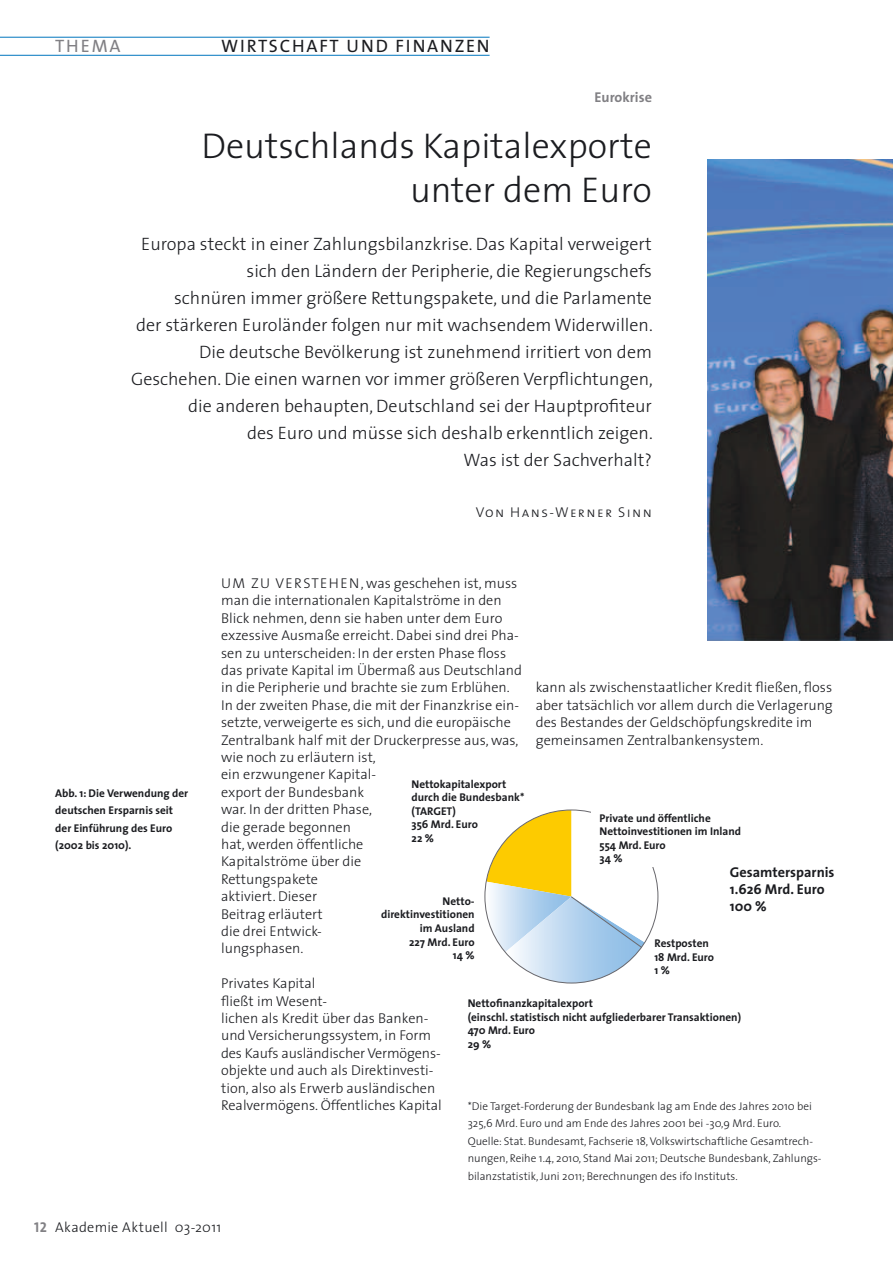
<style>
.page{position:relative;width:893px;height:1263px;background:#fff}
.page>*{position:absolute;margin:0;border:0;box-sizing:border-box;transform-origin:0 0}
.t1{font:300 36px/43.2px "The Sans";color:#1b1c20;text-align:right}
.t2{font:300 18px/27px "The Sans";color:#1b1c20;text-align:right}
.t3{font:18px "The Sans";letter-spacing:.1em;color:#1b1c20}
.t4{font:18px "The Sans";letter-spacing:.1em;color:#818084}
.t5{font:300 14.25px/17.4px "The Sans";color:#1b1c20}
.t6{font:700 14.25px/17.1px "The Sans";color:#1b1c20}
.t7{font:300 14.25px "The Sans";letter-spacing:.02em;color:#1b1c20}
.t8{font:14.25px "The Sans Light Caps";letter-spacing:.1em;color:#1b1c20}
.t9{font:700 14.25px "The Sans";color:#818084}
.t10{font:700 11.25px/13.5px "The Sans";color:#1b1c20}
.t11{font:300 11.25px/17.4px "The Sans";color:#1b1c20}
.s1{font-family:"The Sans Bold Caps";font-weight:400;color:#818084}
</style>
<div class="page">
<hr style="left:0;top:55px;width:490px;height:1px;background:#0076be">
<hr style="left:0;top:37px;width:490px;height:1px;background:#0076be">
<svg style="left:484px;top:810px;width:174px;height:174px"></svg>
<img style="left:707px;top:159px;width:186px;height:481px">
<div style="left:591px;top:805px;width:167px;height:61px;background:#fff"></div>
<p class="t4" style="left:55px;top:31px;width:67px">THEMA</p>
<p class="t3" style="left:221px;top:31px;width:270px">WIRTSCHAFT UND FINANZEN</p>
<p class="t9" style="left:594px;top:86px;width:59px">Eurokrise</p>
<h1 class="t1" style="left:201px;top:123px;width:452px">Deutschlands Kapitalexporte unter dem Euro</h1>
<p class="t2" style="left:131px;top:230px;width:523px">Europa steckt in einer Zahlungsbilanzkrise. Das Kapital verweigert sich den Ländern der Peripherie, die Regierungschefs<br>schnüren immer größere Rettungspakete, und die Parlamente<br>der stärkeren Euroländer folgen nur mit wachsendem Widerwillen.<br>Die deutsche Bevölkerung ist zunehmend irritiert von dem Geschehen. Die einen warnen vor immer größeren Verpflichtungen, die anderen behaupten, Deutschland sei der Hauptprofiteur<br>des Euro und müsse sich deshalb erkenntlich zeigen.<br>Was ist der Sachverhalt?</p>
<p class="t10" style="left:55px;top:784px;width:134px;line-height:17.4px">Abb. 1: Die Verwendung der deutschen Ersparnis seit der Einführung des Euro (2002 bis 2010).</p>
<p class="t8" style="left:476px;top:500px;width:178px">Von Hans-Werner Sinn</p>
<p class="t5" style="left:221px;top:574px;width:302px;text-indent:128px">n, was geschehen ist, muss man die internationalen Kapitalströme in den<br>Blick nehmen, denn sie haben unter dem Euro exzessive Ausmaße erreicht. Dabei sind drei Pha&shy;sen zu unterscheiden: In der ersten Phase floss das private Kapital im Übermaß aus Deutschland in die Peripherie und brachte sie zum Erblühen.<br>In der zweiten Phase, die mit der Finanzkrise ein&shy;setzte, verweigerte es sich, und die europäische<br>Zentralbank half mit der Druckerpresse aus, was, wie noch zu erläutern ist,<br>ein erzwungener Kapital-<br>export der Bundesbank<br>war. In der dritten Phase,<br>die gerade begonnen<br>hat, werden öffentliche<br>Kapitalströme über die<br>Rettungspakete<br>aktiviert. Dieser<br>Beitrag erläutert<br>die drei Entwick-<br>lungsphasen.</p>
<p class="t5" style="left:221px;top:974px;width:222px">Privates Kapital<br>fließt im Wesent-<br>lichen als Kredit über das Banken&shy;und Versicherungssystem, in Form des Kaufs ausländischer Vermögens&shy;objekte und auch als Direktinvesti&shy;tion, also als Erwerb ausländischen<br>Realvermögens. Öffentliches Kapital</p>
<p class="t5" style="left:221px;top:574px;width:64px">Um zu vers</p>
<p class="t5" style="left:311px;top:574px;width:19px">tehe</p>
<p class="t5" style="left:536px;top:678px;width:299px">kann als zwischenstaatlicher Kredit fließen, floss aber tatsächlich vor allem durch die Verlagerung des Bestandes der Geldschöpfungskredite im gemeinsamen Zentralbankensystem.</p>
<p class="t10" style="left:412px;top:777px;width:114px">Nettokapitalexport durch die Bundesbank* (TARGET)<br>356 Mrd. Euro<br>22 %</p>
<p class="t10" style="left:600px;top:811px;width:143px">Private und öffentliche<br>Nettoinvestitionen im Inland<br>554 Mrd. Euro<br>34 %</p>
<p class="t6" style="left:730px;top:863px;width:106px">Gesamtersparnis<br>1.626 Mrd. Euro<br>100 %</p>
<p class="t10" style="left:381px;top:894px;width:95px;text-align:right">Netto&shy;direktinvestitionen im Ausland<br>227 Mrd. Euro<br>14 %</p>
<p class="t10" style="left:654px;top:936px;width:61px">Restposten<br>18 Mrd. Euro<br>1 %</p>
<p class="t10" style="left:468px;top:996px;width:275px">Nettofinanzkapitalexport<br>(einschl. statistisch nicht aufgliederbarer Transaktionen)<br>470 Mrd. Euro<br>29 %</p>
<p class="t11" style="left:468px;top:1097px;width:355px">*Die Target-Forderung der Bundesbank lag am Ende des Jahres 2010 bei 325,6 Mrd. Euro und am Ende des Jahres 2001 bei -30,9 Mrd. Euro.<br>Quelle: Stat. Bundesamt, Fachserie 18, Volkswirtschaftliche Gesamtrech&shy;nungen, Reihe 1.4, 2010, Stand Mai 2011; Deutsche Bundesbank, Zahlungs&shy;bilanzstatistik, Juni 2011; Berechnungen des ifo Instituts.</p>
<p class="t7" style="left:34px;top:1215px;width:188px"><span class="s1">12</span> Akademie Aktuell 03-2011</p>
</div>
